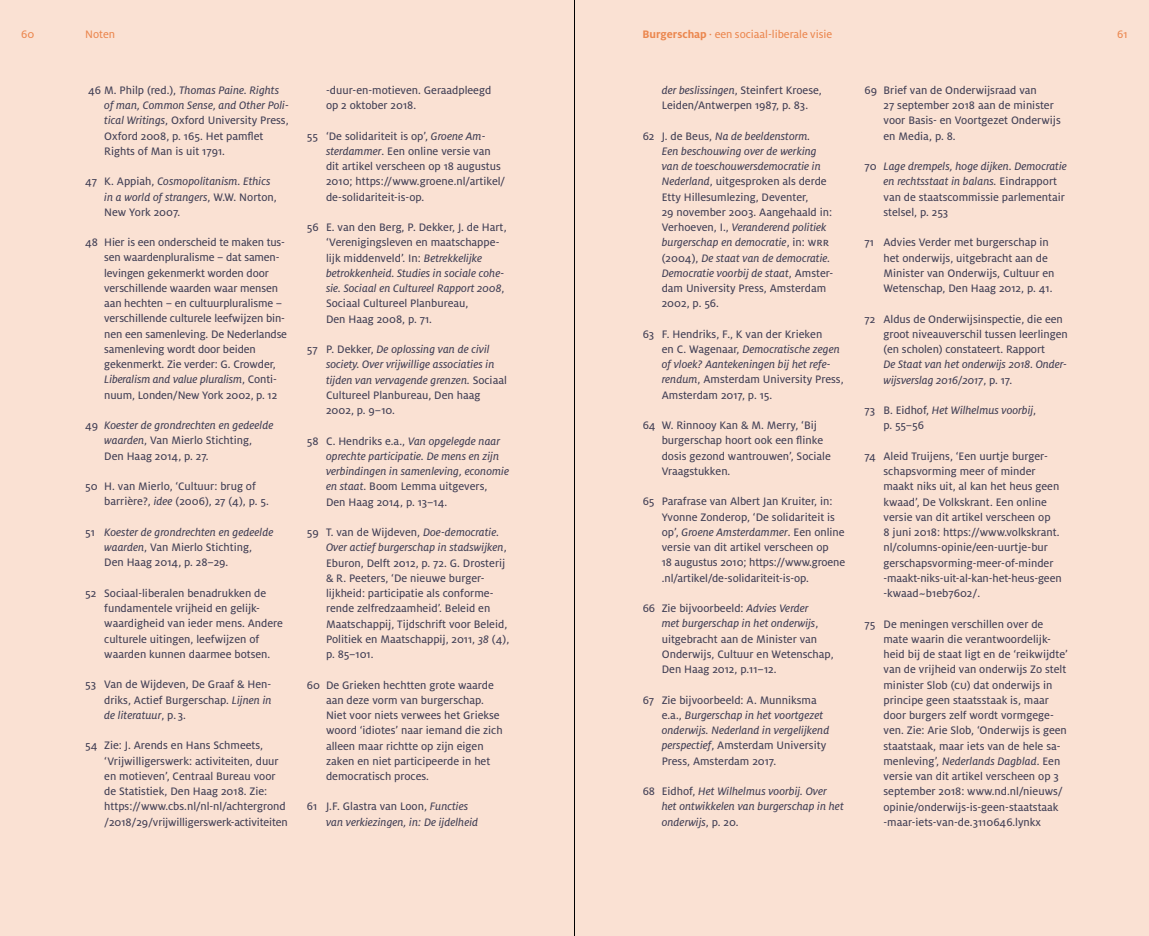
<style>
.page{position:relative;width:1149px;height:936px;background:#fff}
.page>*{position:absolute;margin:0;border:0;box-sizing:border-box;transform-origin:0 0}
.t1{font:12px/15.3px "Milo Pro Text";color:#434867}
.t2{font:12px/15.3px "Milo Pro Text Ita";color:#434867}
.t3{font:12px "Milo Pro Text";color:#eb874f}
.s1{font-family:"Milo Pro";font-weight:700}
.s2{font-family:"Milo Pro Text"}
.s3{font-family:"Milo Pro Text Ita"}
</style>
<div class="page">
<div style="left:0;top:0;width:1148px;height:935px;background:#fae1d3"></div>
<p class="t3" style="left:85px;top:27px;width:32px">Noten</p>
<p class="t3" style="left:642px;top:27px;width:191px"><span class="s1">Burgerschap</span> · een sociaal-liberale visie</p>
<p class="t3" style="left:21px;top:27px;width:15px">60</p>
<p class="t3" style="left:1116px;top:27px;width:12px">61</p>
<p class="t2" style="left:104px;top:82px;width:186px;text-indent:-16px"><span class="s2">46 M. Philp (red.),</span> Thomas Paine. Rights of man, Common Sense, and Other Poli-</p>
<p class="t1" style="left:104px;top:113px;width:186px"><span class="s3">tical Writings</span>, Oxford University Press,<br>Oxford 2008, p. 165. Het pamflet<br>Rights of Man is uit 1791.</p>
<p class="t2" style="left:104px;top:174px;width:174px;text-indent:-19px"><span class="s2">47 K. Appiah,</span> Cosmopolitanism. Ethics in a world of strangers<span class="s2">, W.W. Norton,</span></p>
<p class="t1" style="left:104px;top:204px;width:78px">New York 2007.</p>
<p class="t1" style="left:104px;top:235px;width:184px;text-indent:-19px">48 Hier is een onderscheid te maken tus&shy;sen waardenpluralisme – dat samen&shy;levingen gekenmerkt worden door verschillende waarden waar mensen aan hechten – en cultuurpluralisme – verschillende culturele leefwijzen bin&shy;nen een samenleving. De Nederlandse samenleving wordt door beiden gekenmerkt. Zie verder: G. Crowder,</p>
<p class="t2" style="left:104px;top:372px;width:174px">Liberalism and value pluralism<span class="s2">, Conti-</span></p>
<p class="t1" style="left:104px;top:387px;width:174px">nuum, Londen/New York 2002, p. 12</p>
<p class="t2" style="left:85px;top:418px;width:190px"><span class="s2">49</span> Koester de grondrechten en gedeelde</p>
<p class="t1" style="left:104px;top:433px;width:149px"><span class="s3">waarden</span>, Van Mierlo Stichting,<br>Den Haag 2014, p. 27.</p>
<p class="t1" style="left:104px;top:479px;width:166px;text-indent:-19px">50 H. van Mierlo, ‘Cultuur: brug of barrière?, <span class="s3">idee</span> (2006), 27 (4), p. 5.</p>
<p class="t2" style="left:85px;top:524px;width:190px"><span class="s2">51</span> Koester de grondrechten en gedeelde</p>
<p class="t1" style="left:104px;top:540px;width:149px"><span class="s3">waarden</span>, Van Mierlo Stichting,<br>Den Haag 2014, p. 28–29.</p>
<p class="t1" style="left:104px;top:585px;width:180px;text-indent:-19px">52 Sociaal-liberalen benadrukken de fundamentele vrijheid en gelijk&shy;waardigheid van ieder mens. Andere culturele uitingen, leefwijzen of waarden kunnen daarmee botsen.</p>
<p class="t1" style="left:85px;top:677px;width:188px;text-align:right">53 Van de Wijdeven, De Graaf &amp; Hen&shy;driks, Actief Burgerschap. <span class="s3">Lijnen in</span></p>
<p class="t2" style="left:104px;top:707px;width:83px">de literatuur<span class="s2">, p. 3.</span></p>
<p class="t1" style="left:104px;top:738px;width:185px;text-indent:-19px">54 Zie: J. Arends en Hans Schmeets, ‘Vrijwilligerswerk: activiteiten, duur en motieven’, Centraal Bureau voor de Statistiek, Den Haag 2018. Zie: https://www.cbs.nl/nl-nl/achtergrond /2018/29/vrijwilligerswerk-activiteiten</p>
<p class="t1" style="left:326px;top:82px;width:167px">-duur-en-motieven. Geraadpleegd op 2 oktober 2018.</p>
<p class="t1" style="left:326px;top:128px;width:181px;text-indent:-19px">55 ‘De solidariteit is op’, <span class="s3">Groene Am&shy;sterdammer</span>. Een online versie van dit artikel verscheen op 18 augustus 2010; https://www.groene.nl/artikel/ de-solidariteit-is-op.</p>
<p class="t1" style="left:326px;top:220px;width:182px;text-indent:-19px">56 E. van den Berg, P. Dekker, J. de Hart, ‘Verenigingsleven en maatschappe&shy;lijk middenveld’. In: <span class="s3">Betrekkelijke</span></p>
<p class="t2" style="left:326px;top:265px;width:180px">betrokkenheid. Studies in sociale cohe&shy;sie. Sociaal en Cultureel Rapport 2008<span class="s2">,</span></p>
<p class="t1" style="left:326px;top:296px;width:144px">Sociaal Cultureel Planbureau,<br>Den Haag 2008, p. 71.</p>
<p class="t2" style="left:326px;top:342px;width:182px;text-indent:-19px"><span class="s2">57 P. Dekker,</span> De oplossing van de civil society. Over vrijwillige associaties in tijden van vervagende grenzen. <span class="s2">Sociaal</span></p>
<p class="t1" style="left:326px;top:387px;width:156px">Cultureel Planbureau, Den haag<br>2002, p. 9–10.</p>
<p class="t1" style="left:307px;top:433px;width:195px">58 C. Hendriks e.a., <span class="s3">Van opgelegde naar</span></p>
<p class="t2" style="left:326px;top:448px;width:184px">oprechte participatie. De mens en zijn verbindingen in samenleving, economie</p>
<p class="t1" style="left:326px;top:479px;width:163px"><span class="s3">en staat</span>. Boom Lemma uitgevers,<br>Den Haag 2014, p. 13–14.</p>
<p class="t1" style="left:307px;top:524px;width:194px">59 T. van de Wijdeven, <span class="s3">Doe-democratie.</span></p>
<p class="t2" style="left:326px;top:540px;width:182px">Over actief burgerschap in stadswijken<span class="s2">,</span></p>
<p class="t1" style="left:326px;top:555px;width:185px">Eburon, Delft 2012, p. 72. G. Drosterij &amp; R. Peeters, ‘De nieuwe burger&shy;lijkheid: participatie als conforme&shy;rende zelfredzaamheid’. Beleid en Maatschappij, Tijdschrift voor Beleid, Politiek en Maatschappij, 2011, <span class="s3">38</span> (4), p. 85–101.</p>
<p class="t1" style="left:326px;top:677px;width:178px;text-indent:-19px">60 De Grieken hechtten grote waarde aan deze vorm van burgerschap.<br>Niet voor niets verwees het Griekse woord ‘idiotes’ naar iemand die zich alleen maar richtte op zijn eigen zaken en niet participeerde in het democratisch proces.</p>
<p class="t1" style="left:307px;top:799px;width:163px">61 J.F. Glastra van Loon, <span class="s3">Functies</span></p>
<p class="t2" style="left:326px;top:814px;width:154px">van verkiezingen, in: De ijdelheid</p>
<p class="t1" style="left:661px;top:82px;width:162px"><span class="s3">der beslissingen</span>, Steinfert Kroese,<br>Leiden/Antwerpen 1987, p. 83.</p>
<p class="t2" style="left:661px;top:128px;width:161px;text-indent:-19px"><span class="s2">62 J. de Beus,</span> Na de beeldenstorm.<br>Een beschouwing over de werking van de toeschouwersdemocratie in</p>
<p class="t1" style="left:661px;top:174px;width:172px"><span class="s3">Nederland</span>, uitgesproken als derde<br>Etty Hillesumlezing, Deventer,<br>29 november 2003. Aangehaald in:</p>
<p class="t2" style="left:661px;top:220px;width:173px"><span class="s2">Verhoeven, I.,</span> Veranderend politiek burgerschap en democratie<span class="s2">, in: WRR (2004),</span> De staat van de democratie.<br>Democratie voorbij de staat<span class="s2">, Amster-</span></p>
<p class="t1" style="left:661px;top:280px;width:166px">dam University Press, Amsterdam<br>2002, p. 56.</p>
<p class="t1" style="left:642px;top:326px;width:181px">63 F. Hendriks, F., K van der Krieken</p>
<p class="t2" style="left:661px;top:341px;width:179px"><span class="s2">en C. Wagenaar,</span> Democratische zegen of vloek? Aantekeningen bij het refe-</p>
<p class="t1" style="left:661px;top:372px;width:183px"><span class="s3">rendum</span>, Amsterdam University Press,<br>Amsterdam 2017, p. 15.</p>
<p class="t1" style="left:661px;top:418px;width:171px;text-indent:-19px">64 W. Rinnooy Kan &amp; M. Merry, ‘Bij burgerschap hoort ook een flinke dosis gezond wantrouwen’, Sociale<br>Vraagstukken.</p>
<p class="t1" style="left:642px;top:494px;width:194px;text-align:right">65 Parafrase van Albert Jan Kruiter, in:<br>Yvonne Zonderop, ‘De solidariteit is</p>
<p class="t2" style="left:661px;top:524px;width:184px"><span class="s2">op’,</span> Groene Amsterdammer<span class="s2">. Een online</span></p>
<p class="t1" style="left:661px;top:540px;width:185px">versie van dit artikel verscheen op<br>18 augustus 2010; https://www.groene .nl/artikel/de-solidariteit-is-op.</p>
<p class="t1" style="left:642px;top:600px;width:167px">66 Zie bijvoorbeeld: <span class="s3">Advies Verder</span></p>
<p class="t2" style="left:661px;top:616px;width:158px">met burgerschap in het onderwijs<span class="s2">,</span></p>
<p class="t1" style="left:661px;top:631px;width:173px">uitgebracht aan de Minister van<br>Onderwijs, Cultuur en Wetenschap,<br>Den Haag 2012, p.11–12.</p>
<p class="t1" style="left:642px;top:692px;width:176px">67 Zie bijvoorbeeld: A. Munniksma</p>
<p class="t2" style="left:661px;top:707px;width:169px"><span class="s2">e.a.,</span> Burgerschap in het voortgezet onderwijs. Nederland in vergelijkend</p>
<p class="t1" style="left:661px;top:738px;width:166px"><span class="s3">perspectief</span>, Amsterdam University<br>Press, Amsterdam 2017.</p>
<p class="t2" style="left:661px;top:783px;width:183px;text-indent:-19px"><span class="s2">68 Eidhof,</span> Het Wilhelmus voorbij. Over het ontwikkelen van burgerschap in het onderwijs<span class="s2">, p. 20.</span></p>
<p class="t1" style="left:883px;top:82px;width:179px;text-indent:-19px">69 Brief van de Onderwijsraad van<br>27 september 2018 aan de minister voor Basis- en Voortgezet Onderwijs en Media, p. 8.</p>
<p class="t2" style="left:883px;top:159px;width:185px;text-indent:-19px"><span class="s2">70</span> Lage drempels, hoge dijken. Democratie en rechtsstaat in balans. <span class="s2">Eindrapport</span></p>
<p class="t1" style="left:883px;top:189px;width:183px">van de staatscommissie parlementair stelsel, p. 253</p>
<p class="t1" style="left:883px;top:235px;width:172px;text-indent:-19px">71 Advies Verder met burgerschap in het onderwijs, uitgebracht aan de Minister van Onderwijs, Cultuur en Wetenschap, Den Haag 2012, p. 41.</p>
<p class="t1" style="left:883px;top:311px;width:186px;text-indent:-19px">72 Aldus de Onderwijsinspectie, die een groot niveauverschil tussen leerlingen (en scholen) constateert. Rapport</p>
<p class="t2" style="left:883px;top:357px;width:185px">De Staat van het onderwijs 2018. Onder&shy;wijsverslag 2016/2017<span class="s2">, p. 17.</span></p>
<p class="t2" style="left:864px;top:402px;width:173px"><span class="s2">73 B. Eidhof,</span> Het Wilhelmus voorbij<span class="s2">,</span></p>
<p class="t1" style="left:883px;top:418px;width:42px">p. 55–56</p>
<p class="t1" style="left:883px;top:448px;width:180px;text-indent:-19px">74 Aleid Truijens, ‘Een uurtje burger&shy;schapsvorming meer of minder maakt niks uit, al kan het heus geen kwaad’, De Volkskrant. Een online versie van dit artikel verscheen op<br>8 juni 2018: https://www.volkskrant. nl/columns-opinie/een-uurtje-bur gerschapsvorming-meer-of-minder -maakt-niks-uit-al-kan-het-heus-geen -kwaad~b1eb7602/.</p>
<p class="t1" style="left:883px;top:616px;width:186px;text-indent:-19px">75 De meningen verschillen over de mate waarin die verantwoordelijk&shy;heid bij de staat ligt en de ‘reikwijdte’ van de vrijheid van onderwijs Zo stelt minister Slob (CU) dat onderwijs in principe geen staatsstaak is, maar door burgers zelf wordt vormgege&shy;ven. Zie: Arie Slob, ‘Onderwijs is geen staatstaak, maar iets van de hele sa-</p>
<p class="t2" style="left:883px;top:753px;width:178px"><span class="s2">menleving’,</span> Nederlands Dagblad<span class="s2">. Een</span></p>
<p class="t1" style="left:883px;top:768px;width:181px">versie van dit artikel verscheen op 3 september 2018: www.nd.nl/nieuws/ opinie/onderwijs-is-geen-staatstaak -maar-iets-van-de.3110646.lynkx</p>
</div>
